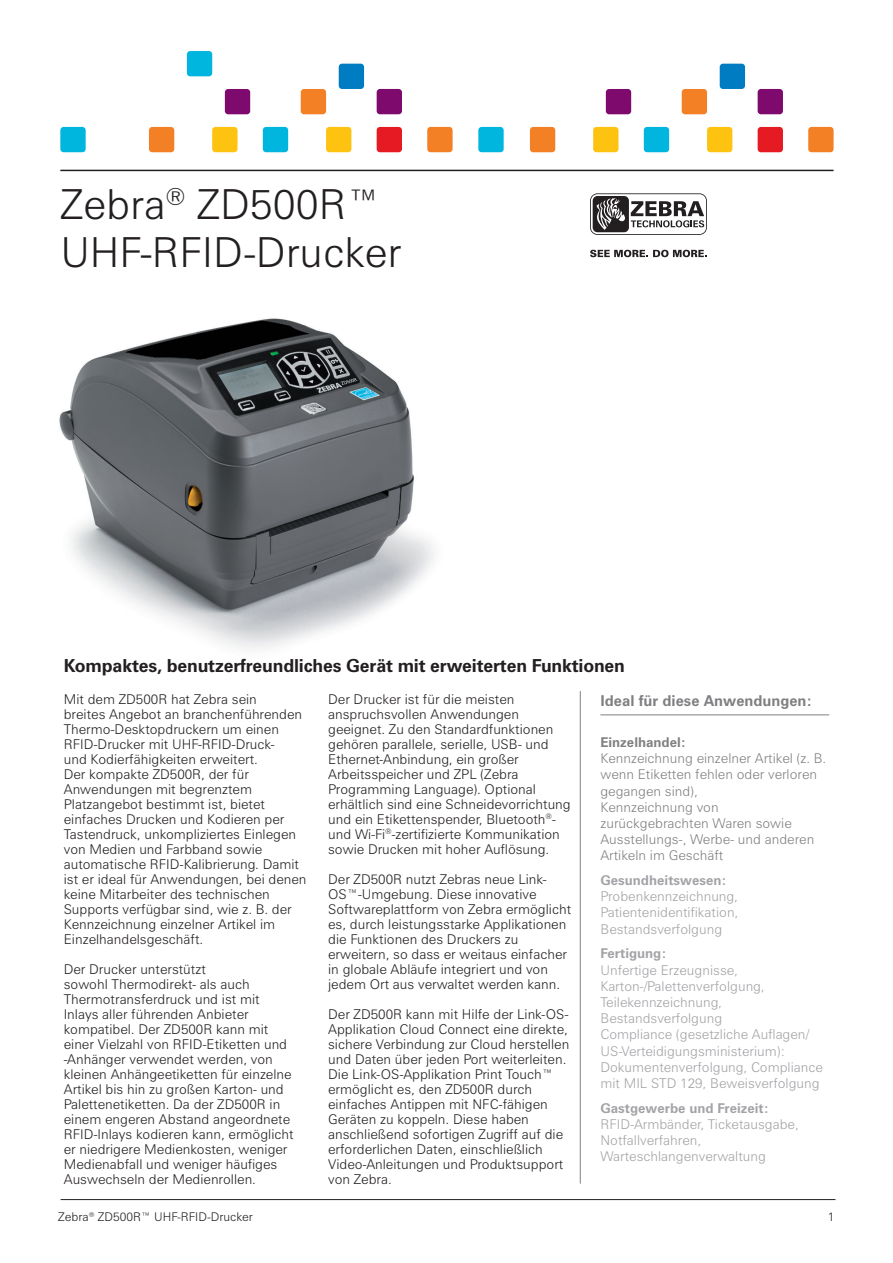
<style>
.page{position:relative;width:893px;height:1263px;background:#fff}
.page>*{position:absolute;margin:0;border:0;box-sizing:border-box;transform-origin:0 0}
._001_Main_Heading{font:300 41.4px/48px "Zurich BT";color:#231f20}
._004_Datasheet_-_bod{font:700 18px "Zurich BT";letter-spacing:-.01em;color:#231f20}
.Body_Text{font:700 15px "Zurich BT";color:#808083}
._004_Datasheet_-_bod-2{font:300 13.5px/15px "Zurich BT";color:#231f20}
.Body_Text-2{font:300 13.5px/16.2px "Zurich BT";color:#a3a3a7}
.Body_Text-3{font:300 13.5px/16.2px "Zurich BT";color:#808083}
._020_Document_Footer{font:300 12px "Zurich BT";color:#231f20}
.s1{font-weight:700}
</style>
<div class="page">
<img style="left:59px;top:318px;width:375px;height:331px">
<div style="left:339px;top:64px;width:25px;height:25px;background:#007cc2;border-radius:3px"></div>
<div style="left:212px;top:127px;width:26px;height:25px;background:#fec210;border-radius:3px"></div>
<div style="left:326px;top:127px;width:25px;height:25px;background:#fec210;border-radius:3px"></div>
<div style="left:301px;top:89px;width:25px;height:25px;background:#f48026;border-radius:3px"></div>
<div style="left:427px;top:127px;width:26px;height:25px;background:#f48026;border-radius:3px"></div>
<div style="left:149px;top:127px;width:25px;height:25px;background:#f48026;border-radius:3px"></div>
<div style="left:187px;top:51px;width:25px;height:25px;background:#00b6de;border-radius:3px"></div>
<div style="left:263px;top:127px;width:25px;height:25px;background:#00b6de;border-radius:3px"></div>
<div style="left:60px;top:127px;width:26px;height:25px;background:#00b6de;border-radius:3px"></div>
<div style="left:225px;top:89px;width:25px;height:25px;background:#7e0a6d;border-radius:3px"></div>
<div style="left:377px;top:89px;width:25px;height:25px;background:#7e0a6d;border-radius:3px"></div>
<div style="left:377px;top:127px;width:25px;height:25px;background:#e51a23;border-radius:3px"></div>
<div style="left:720px;top:64px;width:25px;height:25px;background:#007cc2;border-radius:3px"></div>
<div style="left:593px;top:127px;width:25px;height:25px;background:#fec210;border-radius:3px"></div>
<div style="left:707px;top:127px;width:25px;height:25px;background:#fec210;border-radius:3px"></div>
<div style="left:682px;top:89px;width:25px;height:25px;background:#f48026;border-radius:3px"></div>
<div style="left:808px;top:127px;width:26px;height:25px;background:#f48026;border-radius:3px"></div>
<div style="left:530px;top:127px;width:25px;height:25px;background:#f48026;border-radius:3px"></div>
<div style="left:644px;top:127px;width:25px;height:25px;background:#00b6de;border-radius:3px"></div>
<div style="left:478px;top:127px;width:26px;height:25px;background:#00b6de;border-radius:3px"></div>
<div style="left:606px;top:89px;width:25px;height:25px;background:#7e0a6d;border-radius:3px"></div>
<div style="left:758px;top:89px;width:25px;height:25px;background:#7e0a6d;border-radius:3px"></div>
<div style="left:758px;top:127px;width:25px;height:25px;background:#e51a23;border-radius:3px"></div>
<svg style="left:590px;top:250px;width:117px;height:7px"></svg>
<svg style="left:590px;top:193px;width:117px;height:42px"></svg>
<hr style="left:60px;top:170px;width:774px;height:1px;background:#231f20">
<hr style="left:61px;top:1199px;width:774px;height:1px;background:#231f20">
<hr style="left:580px;top:691px;width:1px;height:492px;background:#808285">
<hr style="left:600px;top:714px;width:229px;height:1px;background:#808083">
<p class="_001_Main_Heading" style="left:60px;top:180px;width:342px">Zebra<sup>®</sup> ZD500R™<br>UHF-RFID-Drucker</p>
<p class="_004_Datasheet_-_bod" style="left:64px;top:655px;width:563px">Kompaktes, benutzerfreundliches Gerät mit erweiterten Funktionen</p>
<p class="Body_Text" style="left:600px;top:691px;width:213px">Ideal für diese Anwendungen:</p>
<p class="Body_Text-3" style="left:600px;top:734px;width:227px"><span class="s1">Einzelhandel:<br></span>Kennzeichnung einzelner Artikel (z. B. wenn Etiketten fehlen oder verloren gegangen sind),<br>Kennzeichnung von zurückgebrachten Waren sowie<br>Ausstellungs-, Werbe- und anderen<br>Artikeln im Geschäft</p>
<p class="Body_Text-2" style="left:600px;top:872px;width:139px"><span class="s1">Gesundheitswesen:<br></span>Probenkennzeichnung,<br>Patientenidentifikation,<br>Bestandsverfolgung</p>
<p class="Body_Text-2" style="left:600px;top:945px;width:224px"><span class="s1">Fertigung:<br></span>Unfertige Erzeugnisse,<br>Karton-/Palettenverfolgung,<br>Teilekennzeichnung,<br>Bestandsverfolgung<br>Compliance (gesetzliche Auflagen/<br>US-Verteidigungsministerium):<br>Dokumentenverfolgung, Compliance mit MIL STD 129, Beweisverfolgung</p>
<p class="Body_Text-2" style="left:600px;top:1100px;width:200px"><span class="s1">Gastgewerbe und Freizeit:<br></span>RFID-Armbänder, Ticketausgabe,<br>Notfallverfahren,<br>Warteschlangenverwaltung</p>
<p class="_004_Datasheet_-_bod-2" style="left:328px;top:691px;width:244px">Der Drucker ist für die meisten anspruchsvollen Anwendungen geeignet. Zu den Standardfunktionen gehören parallele, serielle, USB- und Ethernet-Anbindung, ein großer Arbeitsspeicher und ZPL (Zebra Programming Language). Optional erhältlich sind eine Schneidevorrichtung und ein Etikettenspender, Bluetooth<sup>®</sup>- und Wi-Fi<sup>®</sup>-zertifizierte Kommunikation sowie Drucken mit hoher Auflösung.</p>
<p class="_004_Datasheet_-_bod-2" style="left:328px;top:871px;width:245px">Der ZD500R nutzt Zebras neue Link-OS™-Umgebung. Diese innovative Softwareplattform von Zebra ermöglicht es, durch leistungsstarke Applikationen die Funktionen des Druckers zu erweitern, so dass er weitaus einfacher in globale Abläufe integriert und von jedem Ort aus verwaltet werden kann.</p>
<p class="_004_Datasheet_-_bod-2" style="left:328px;top:1006px;width:243px">Der ZD500R kann mit Hilfe der Link-OS-Applikation Cloud Connect eine direkte, sichere Verbindung zur Cloud herstellen und Daten über jeden Port weiterleiten.<br>Die Link-OS-Applikation Print Touch™ ermöglicht es, den ZD500R durch einfaches Antippen mit NFC-fähigen Geräten zu koppeln. Diese haben anschließend sofortigen Zugriff auf die erforderlichen Daten, einschließlich Video-Anleitungen und Produktsupport von Zebra.</p>
<p class="_004_Datasheet_-_bod-2" style="left:64px;top:691px;width:244px">Mit dem ZD500R hat Zebra sein<br>breites Angebot an branchenführenden Thermo-Desktopdruckern um einen RFID-Drucker mit UHF-RFID-Druck-<br>und Kodierfähigkeiten erweitert.<br>Der kompakte ZD500R, der für Anwendungen mit begrenztem Platzangebot bestimmt ist, bietet einfaches Drucken und Kodieren per Tastendruck, unkompliziertes Einlegen von Medien und Farbband sowie automatische RFID-Kalibrierung. Damit ist er ideal für Anwendungen, bei denen keine Mitarbeiter des technischen Supports verfügbar sind, wie z. B. der Kennzeichnung einzelner Artikel im Einzelhandelsgeschäft.</p>
<p class="_004_Datasheet_-_bod-2" style="left:64px;top:961px;width:231px">Der Drucker unterstützt<br>sowohl Thermodirekt- als auch Thermotransferdruck und ist mit Inlays aller führenden Anbieter kompatibel. Der ZD500R kann mit einer Vielzahl von RFID-Etiketten und -Anhänger verwendet werden, von kleinen Anhängeetiketten für einzelne Artikel bis hin zu großen Karton- und Palettenetiketten. Da der ZD500R in einem engeren Abstand angeordnete RFID-Inlays kodieren kann, ermöglicht er niedrigere Medienkosten, weniger Medienabfall und weniger häufiges Auswechseln der Medienrollen.</p>
<p class="_020_Document_Footer" style="left:58px;top:1210px;width:196px">Zebra<sup>®</sup> ZD500R™ UHF-RFID-Drucker</p>
<p class="_020_Document_Footer" style="left:828px;top:1209px;width:8px">1</p>
</div>
